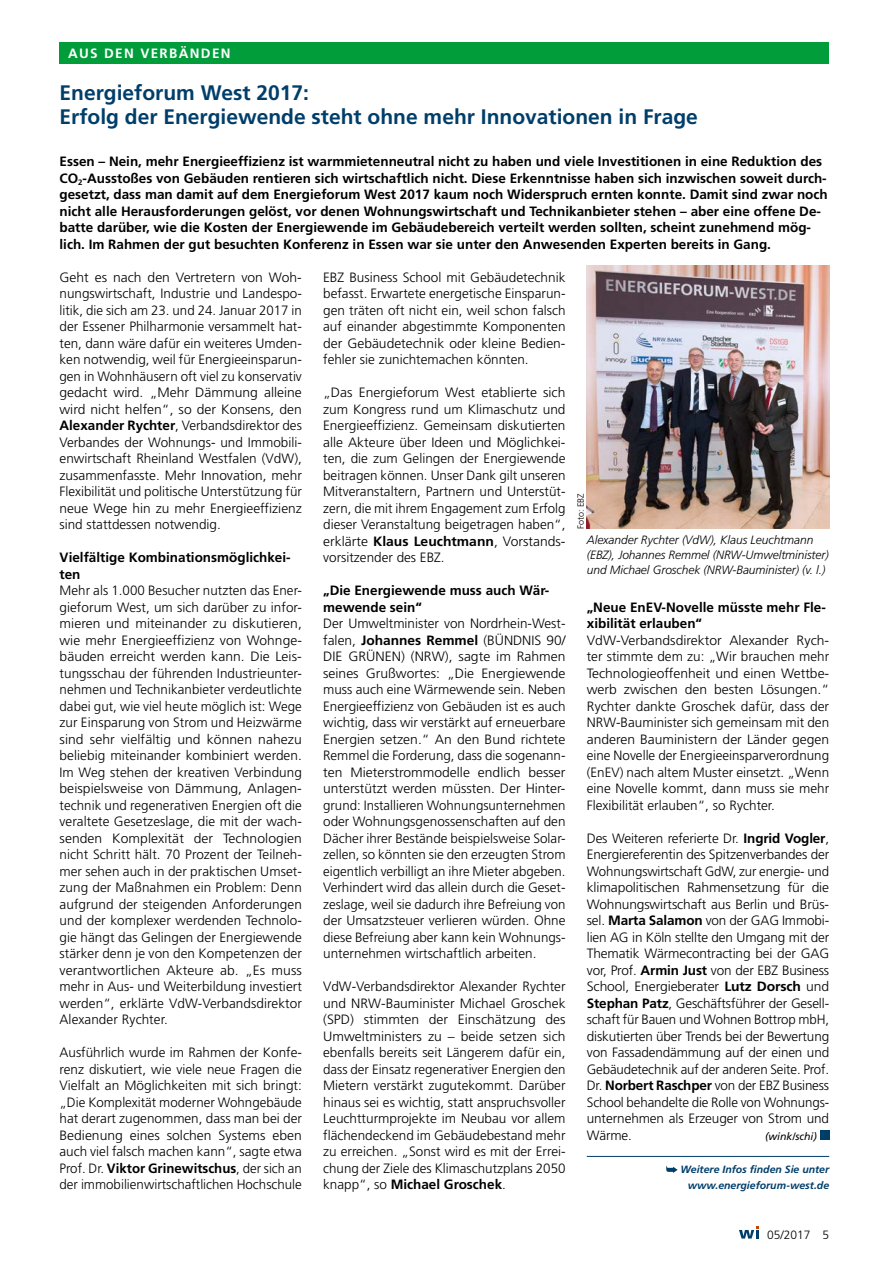
<style>
.page{position:relative;width:893px;height:1263px;background:#fff}
.page>*{position:absolute;margin:0;border:0;box-sizing:border-box;transform-origin:0 0}
.t1{font:700 21px/24px "Frutiger";color:#003e6a}
.t2{font:300 13.5px/16.5px "Frutiger";color:#000;text-align:justify}
.t3{font:700 13.5px/16.5px "Frutiger";color:#000}
.t4{font:700 13.5px "Frutiger";letter-spacing:.1em;color:#fff}
.t5{font:italic 300 12px/15px "Frutiger";letter-spacing:-.005em;color:#000}
.t6{font:300 12px "Frutiger";color:#000}
.t7{font:italic 700 10.5px/16.5px "Frutiger";color:#003e6a;text-align:right}
.t8{font:italic 10.5px "Frutiger";color:#000}
.t9{font:300 9px "Frutiger";color:#000}
.s1{font-weight:700}
</style>
<div class="page">
<div style="left:60px;top:43px;width:769px;height:21px;background:#009d3a"></div>
<hr style="left:587px;top:1156px;width:242px;height:1px;background:#003e6a">
<div style="left:820px;top:1130px;width:9px;height:10px;background:#003e6a"></div>
<svg style="left:666px;top:1166px;width:12px;height:7px"></svg>
<img style="left:587px;top:265px;width:242px;height:264px">
<svg style="left:739px;top:1226px;width:20px;height:12px"></svg>
<p class="t4" style="left:68px;top:46px;width:164px">AUS DEN VERBÄNDEN</p>
<h1 class="t1" style="left:60px;top:81px;width:640px">Energieforum West 2017:<br>Erfolg der Energiewende steht ohne mehr Innovationen in Frage</h1>
<p class="t3" style="left:60px;top:153px;width:770px">Essen – Nein, mehr Energieeffizienz ist warmmietenneutral nicht zu haben und viele Investitionen in eine Reduktion des CO<sub>2</sub>-Ausstoßes von Gebäuden rentieren sich wirtschaftlich nicht. Diese Erkenntnisse haben sich inzwischen soweit durch&shy;gesetzt, dass man damit auf dem Energieforum West 2017 kaum noch Widerspruch ernten konnte. Damit sind zwar noch nicht alle Herausforderungen gelöst, vor denen Wohnungswirtschaft und Technikanbieter stehen – aber eine offene De&shy;batte darüber, wie die Kosten der Energiewende im Gebäudebereich verteilt werden sollten, scheint zunehmend mög&shy;lich. Im Rahmen der gut besuchten Konferenz in Essen war sie unter den Anwesenden Experten bereits in Gang.</p>
<p class="t2" style="left:60px;top:269px;width:244px">Geht es nach den Vertretern von Woh&shy;nungswirtschaft, Industrie und Landespo&shy;litik, die sich am 23. und 24. Januar 2017 in der Essener Philharmonie versammelt hat&shy;ten, dann wäre dafür ein weiteres Umden&shy;ken notwendig, weil für Energieeinsparun&shy;gen in Wohnhäusern oft viel zu konservativ gedacht wird. „Mehr Dämmung alleine wird nicht helfen“, so der Konsens, den <span class="s1">Alexander Rychter</span>, Verbandsdirektor des Verbandes der Wohnungs- und Immobili&shy;enwirtschaft Rheinland Westfalen (VdW), zusammenfasste. Mehr Innovation, mehr Flexibilität und politische Unterstützung für neue Wege hin zu mehr Energieeffizienz sind stattdessen notwendig.</p>
<p class="t3" style="left:60px;top:549px;width:233px">Vielfältige Kombinationsmöglichkei&shy;ten</p>
<p class="t2" style="left:60px;top:583px;width:244px">Mehr als 1.000 Besucher nutzten das Ener&shy;gieforum West, um sich darüber zu infor&shy;mieren und miteinander zu diskutieren, wie mehr Energieeffizienz von Wohnge&shy;bäuden erreicht werden kann. Die Leis&shy;tungsschau der führenden Industrieunter&shy;nehmen und Technikanbieter verdeutlichte dabei gut, wie viel heute möglich ist: Wege zur Einsparung von Strom und Heizwärme sind sehr vielfältig und können nahezu beliebig miteinander kombiniert werden.<br>Im Weg stehen der kreativen Verbindung beispielsweise von Dämmung, Anlagen&shy;technik und regenerativen Energien oft die veraltete Gesetzeslage, die mit der wach&shy;senden Komplexität der Technologien nicht Schritt hält. 70 Prozent der Teilneh&shy;mer sehen auch in der praktischen Umset&shy;zung der Maßnahmen ein Problem: Denn aufgrund der steigenden Anforderungen und der komplexer werdenden Technolo&shy;gie hängt das Gelingen der Energiewende stärker denn je von den Kompetenzen der verantwortlichen Akteure ab. „Es muss mehr in Aus- und Weiterbildung investiert werden“, erklärte VdW-Verbandsdirektor Alexander Rychter.</p>
<p class="t2" style="left:60px;top:1045px;width:244px">Ausführlich wurde im Rahmen der Konfe&shy;renz diskutiert, wie viele neue Fragen die Vielfalt an Möglichkeiten mit sich bringt: „Die Komplexität moderner Wohngebäude hat derart zugenommen, dass man bei der Bedienung eines solchen Systems eben auch viel falsch machen kann“, sagte etwa Prof. Dr. <span class="s1">Viktor Grinewitschus</span>, der sich an der immobilienwirtschaftlichen Hochschule</p>
<p class="t2" style="left:323px;top:269px;width:244px">EBZ Business School mit Gebäudetechnik befasst. Erwartete energetische Einsparun&shy;gen träten oft nicht ein, weil schon falsch auf einander abgestimmte Komponenten der Gebäudetechnik oder kleine Bedien&shy;fehler sie zunichtemachen könnten.</p>
<p class="t2" style="left:323px;top:385px;width:244px">„Das Energieforum West etablierte sich zum Kongress rund um Klimaschutz und Energieeffizienz. Gemeinsam diskutierten alle Akteure über Ideen und Möglichkei&shy;ten, die zum Gelingen der Energiewende beitragen können. Unser Dank gilt unseren Mitveranstaltern, Partnern und Unterstüt&shy;zern, die mit ihrem Engagement zum Erfolg dieser Veranstaltung beigetragen haben“, erklärte <span class="s1">Klaus Leuchtmann</span>, Vorstands&shy;vorsitzender des EBZ.</p>
<p class="t3" style="left:323px;top:582px;width:228px">„Die Energiewende muss auch Wär&shy;mewende sein“</p>
<p class="t2" style="left:323px;top:616px;width:244px">Der Umweltminister von Nordrhein-West&shy;falen, <span class="s1">Johannes Remmel</span> (BÜNDNIS 90/ DIE GRÜNEN) (NRW), sagte im Rahmen seines Grußwortes: „Die Energiewende muss auch eine Wärmewende sein. Neben Energieeffizienz von Gebäuden ist es auch wichtig, dass wir verstärkt auf erneuerbare Energien setzen.“ An den Bund richtete Remmel die Forderung, dass die sogenann&shy;ten Mieterstrommodelle endlich besser unterstützt werden müssten. Der Hinter&shy;grund: Installieren Wohnungsunternehmen oder Wohnungsgenossenschaften auf den Dächer ihrer Bestände beispielsweise Solar&shy;zellen, so könnten sie den erzeugten Strom eigentlich verbilligt an ihre Mieter abgeben.<br>Verhindert wird das allein durch die Geset&shy;zeslage, weil sie dadurch ihre Befreiung von der Umsatzsteuer verlieren würden. Ohne diese Befreiung aber kann kein Wohnungs&shy;unternehmen wirtschaftlich arbeiten.</p>
<p class="t2" style="left:323px;top:979px;width:244px">VdW-Verbandsdirektor Alexander Rychter und NRW-Bauminister Michael Groschek (SPD) stimmten der Einschätzung des Umweltministers zu – beide setzen sich ebenfalls bereits seit Längerem dafür ein, dass der Einsatz regenerativer Energien den Mietern verstärkt zugutekommt. Darüber hinaus sei es wichtig, statt anspruchsvoller Leuchtturmprojekte im Neubau vor allem flächendeckend im Gebäudebestand mehr zu erreichen. „Sonst wird es mit der Errei&shy;chung der Ziele des Klimaschutzplans 2050 knapp“, so <span class="s1">Michael Groschek</span>.</p>
<p class="t9" style="left:575px;top:529px;width:38px;rotate:-90deg">Foto: EBZ</p>
<p class="t5" style="left:587px;top:533px;width:243px">Alexander Rychter (VdW), Klaus Leuchtmann (EBZ), Johannes Remmel (NRW-Umweltminister) und Michael Groschek (NRW-Bauminister) (v. l.)</p>
<p class="t3" style="left:587px;top:599px;width:241px">„Neue EnEV-Novelle müsste mehr Fle&shy;xibilität erlauben“</p>
<p class="t2" style="left:587px;top:632px;width:244px">VdW-Verbandsdirektor Alexander Rych&shy;ter stimmte dem zu: „Wir brauchen mehr Technologieoffenheit und einen Wettbe&shy;werb zwischen den besten Lösungen.“ Rychter dankte Groschek dafür, dass der NRW-Bauminister sich gemeinsam mit den anderen Bauministern der Länder gegen eine Novelle der Energieeinsparverordnung (EnEV) nach altem Muster einsetzt. „Wenn eine Novelle kommt, dann muss sie mehr Flexibilität erlauben“, so Rychter.</p>
<p class="t2" style="left:587px;top:830px;width:244px">Des Weiteren referierte Dr. <span class="s1">Ingrid Vogler</span>, Energiereferentin des Spitzenverbandes der Wohnungswirtschaft GdW, zur energie- und klimapolitischen Rahmensetzung für die Wohnungswirtschaft aus Berlin und Brüs&shy;sel. <span class="s1">Marta Salamon</span> von der GAG Immobi&shy;lien AG in Köln stellte den Umgang mit der Thematik Wärmecontracting bei der GAG vor, Prof. <span class="s1">Armin Just</span> von der EBZ Business School, Energieberater <span class="s1">Lutz Dorsch</span> und <span class="s1">Stephan Patz</span>, Geschäftsführer der Gesell&shy;schaft für Bauen und Wohnen Bottrop mbH, diskutierten über Trends bei der Bewertung von Fassadendämmung auf der einen und Gebäudetechnik auf der anderen Seite. Prof.<br>Dr. <span class="s1">Norbert Raschper</span> von der EBZ Business School behandelte die Rolle von Wohnungs&shy;unternehmen als Erzeuger von Strom und Wärme.</p>
<p class="t8" style="left:765px;top:1130px;width:53px">(wink/schi)</p>
<p class="t7" style="left:681px;top:1161px;width:150px">Weitere Infos finden Sie unter www.energieforum-west.de</p>
<p class="t6" style="left:767px;top:1227px;width:64px">05/2017 5</p>
</div>
